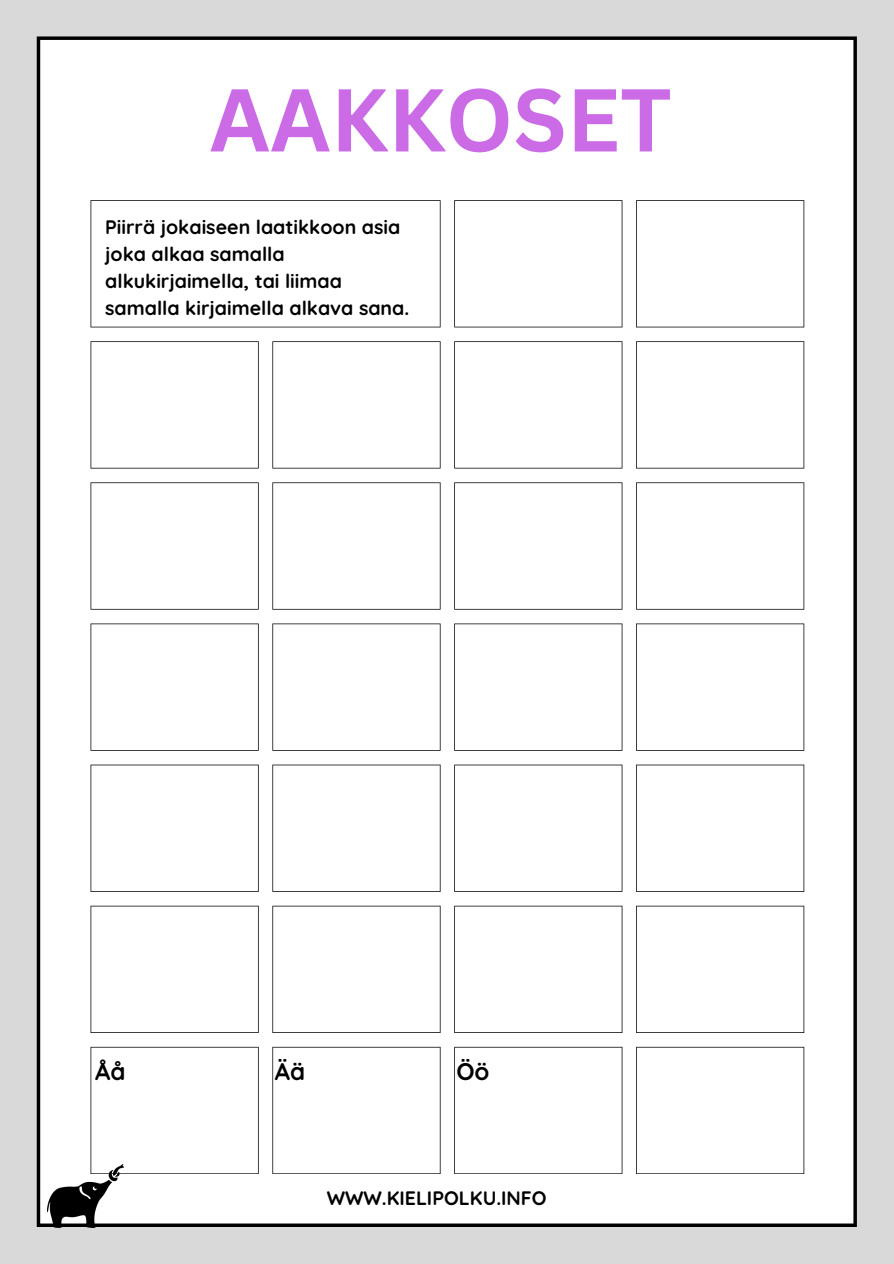
<style>
.page{position:relative;width:894px;height:1264px;background:#fff}
.page>*{position:absolute;margin:0;border:0;box-sizing:border-box;transform-origin:0 0}
.t1{font:700 87px "Canva Sans";color:#cb6ce6}
.t2{font:700 24px "Quicksand";color:#000}
.t3{font:700 19.5px/27px "Quicksand";color:#000}
</style>
<div class="page">
<div style="left:0;top:0;width:893px;height:1263px;background:#d9d9d9"></div>
<div style="left:37px;top:36px;width:819px;height:1190px;background:#fff"></div>
<div style="left:90px;top:1046px;width:168px;height:128px;background:#fff"></div>
<div style="left:272px;top:1046px;width:168px;height:128px;background:#fff"></div>
<div style="left:454px;top:1046px;width:168px;height:128px;background:#fff"></div>
<div style="left:636px;top:1046px;width:168px;height:128px;background:#fff"></div>
<div style="left:90px;top:905px;width:168px;height:127px;background:#fff"></div>
<div style="left:272px;top:905px;width:168px;height:127px;background:#fff"></div>
<div style="left:454px;top:905px;width:168px;height:127px;background:#fff"></div>
<div style="left:636px;top:905px;width:168px;height:127px;background:#fff"></div>
<div style="left:90px;top:764px;width:168px;height:127px;background:#fff"></div>
<div style="left:272px;top:764px;width:168px;height:127px;background:#fff"></div>
<div style="left:454px;top:764px;width:168px;height:127px;background:#fff"></div>
<div style="left:636px;top:764px;width:168px;height:127px;background:#fff"></div>
<div style="left:90px;top:623px;width:168px;height:127px;background:#fff"></div>
<div style="left:272px;top:623px;width:168px;height:127px;background:#fff"></div>
<div style="left:454px;top:623px;width:168px;height:127px;background:#fff"></div>
<div style="left:636px;top:623px;width:168px;height:127px;background:#fff"></div>
<div style="left:90px;top:482px;width:168px;height:127px;background:#fff"></div>
<div style="left:272px;top:482px;width:168px;height:127px;background:#fff"></div>
<div style="left:454px;top:482px;width:168px;height:127px;background:#fff"></div>
<div style="left:636px;top:482px;width:168px;height:127px;background:#fff"></div>
<div style="left:90px;top:341px;width:168px;height:127px;background:#fff"></div>
<div style="left:272px;top:341px;width:168px;height:127px;background:#fff"></div>
<div style="left:454px;top:341px;width:168px;height:127px;background:#fff"></div>
<div style="left:636px;top:341px;width:168px;height:127px;background:#fff"></div>
<div style="left:90px;top:200px;width:350px;height:127px;background:#fff"></div>
<div style="left:454px;top:200px;width:168px;height:127px;background:#fff"></div>
<div style="left:636px;top:200px;width:168px;height:127px;background:#fff"></div>
<img style="left:48px;top:1164px;width:75px;height:63px">
<h2 class="t1" style="left:209px;top:58px;width:463px">AAKKOSET</h2>
<h1 class="t3" style="left:105px;top:213px;width:305px">Piirrä jokaiseen laatikkoon asia joka alkaa samalla alkukirjaimella, tai liimaa samalla kirjaimella alkava sana.</h1>
<p class="t2" style="left:95px;top:1055px;width:32px">Åå</p>
<h2 class="t2" style="left:274px;top:1055px;width:32px">Ää</h2>
<p class="t2" style="left:456px;top:1055px;width:35px">Öö</p>
<h3 class="t3" style="left:326px;top:1183px;width:221px">WWW.KIELIPOLKU.INFO</h3>
</div>
